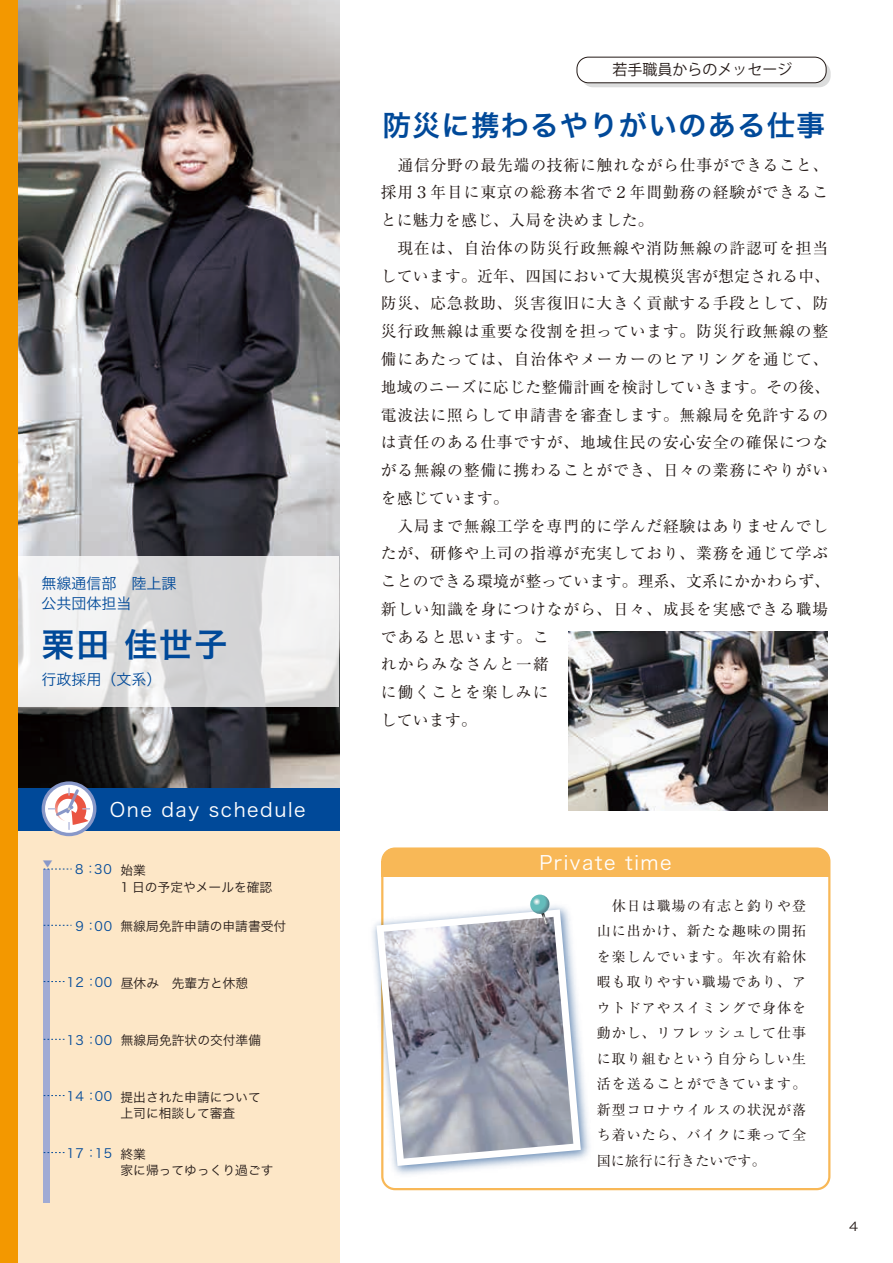
<style>
.page{position:relative;width:893px;height:1263px;background:#fff}
.page>*{position:absolute;margin:0;border:0;box-sizing:border-box;transform-origin:0 0}
.t1{font:33px "Hira Kaku Pro N W6";color:#004999}
.t2{font:28.5px "Hira Kaku Pro N W6";letter-spacing:.035em;color:#004999}
.t3{font:19.5px "Hira Kaku Pro W3";letter-spacing:.08em;color:#fff}
.t4{font:15.75px/27.8px "Ryumin Pr 5";letter-spacing:.055em;color:#231916}
.t5{font:15px/19.5px "Hira Kaku Pro N W3";color:#004999}
.t6{font:15px "Koz Go Pr 6 N";color:#231916}
.t7{font:13.95px/25.5px "Ryumin Pr 5";letter-spacing:.08em;color:#231916;text-align:justify}
.t8{font:12.75px/17.2px "Hira Kaku Pro N W3";color:#231916}
.t9{font:12.15px "Hira Kaku Pro N W3";color:#231916;scale:1.11 1}
.t10{font:8.7px "Koz Go Pro";color:#8898c9;scale:1.11 1}
.s1{color:#004999}
</style>
<div class="page">
<div style="left:382px;top:848px;width:447px;height:28px;background:#f8b857;border-radius:13px"></div>
<div style="left:382px;top:861px;width:447px;height:15px;background:#f8b857"></div>
<div style="left:0;top:825px;width:339px;height:438px;background:#fde7c7"></div>
<img style="left:18px;top:0;width:321px;height:789px">
<svg style="left:18px;top:556px;width:321px;height:150px;fill:#efefee"></svg>
<img style="left:568px;top:631px;width:259px;height:179px">
<img style="left:372px;top:898px;width:218px;height:283px">
<svg style="left:376px;top:909px;width:205px;height:257px"></svg>
<img style="left:384px;top:917px;width:189px;height:241px">
<svg style="left:529px;top:894px;width:22px;height:31px"></svg>
<div style="left:0;top:789px;width:339px;height:42px;background:#004999"></div>
<div style="left:42px;top:781px;width:54px;height:55px;background:#8898c9;border-radius:50%"></div>
<div style="left:45px;top:785px;width:48px;height:48px;background:#fff;border-radius:50%"></div>
<svg style="left:48px;top:787px;width:42px;height:43px"></svg>
<div style="left:44px;top:869px;width:6px;height:333px;background:#a0abd4"></div>
<svg style="left:44px;top:869px;width:28px;height:1px"></svg>
<svg style="left:44px;top:925px;width:28px;height:1px"></svg>
<svg style="left:44px;top:981px;width:21px;height:1px"></svg>
<svg style="left:44px;top:1039px;width:21px;height:1px"></svg>
<svg style="left:44px;top:1095px;width:21px;height:1px"></svg>
<svg style="left:44px;top:1152px;width:21px;height:1px"></svg>
<div style="left:0;top:0;width:18px;height:1263px;background:#f39800"></div>
<svg style="left:581px;top:62px;width:250px;height:25px"></svg>
<div style="left:577px;top:57px;width:249px;height:26px;background:#fff;border-radius:11px"></div>
<div style="left:577px;top:57px;width:249px;height:26px;border:1px solid #231916;border-radius:11px"></div>
<p class="t5" style="left:42px;top:573px;width:137px">無線通信部　陸上課公共団体担当</p>
<h1 class="t1" style="left:42px;top:615px;width:187px">栗田 佳世子</h1>
<p class="t5" style="left:42px;top:668px;width:122px">行政採用（文系）</p>
<p class="t10" style="left:43px;top:858px;width:10px">▼</p>
<p class="t3" style="left:110px;top:793px;width:197px">One day schedule</p>
<p class="t8" style="left:121px;top:860px;width:153px;text-indent:-45px"><span class="s1">8：30</span> 始業<br>1 日の予定やメールを確認</p>
<p class="t8" style="left:76px;top:917px;width:212px"><span class="s1">9：00</span> 無線局免許申請の申請書受付</p>
<p class="t8" style="left:67px;top:973px;width:183px"><span class="s1">12：00</span> 昼休み　先輩方と休憩</p>
<p class="t8" style="left:67px;top:1031px;width:196px"><span class="s1">13：00</span> 無線局免許状の交付準備</p>
<p class="t8" style="left:121px;top:1088px;width:142px;line-height:16.5px;text-indent:-54px"><span class="s1">14：00</span> 提出された申請について上司に相談して審査</p>
<p class="t8" style="left:121px;top:1143px;width:154px;text-indent:-54px"><span class="s1">17：15</span> 終業<br>家に帰ってゆっくり過ごす</p>
<p class="t6" style="left:612px;top:61px;width:181px">若手職員からのメッセージ</p>
<h2 class="t2" style="left:383px;top:99px;width:444px">防災に携わるやりがいのある仕事</h2>
<p class="t4" style="left:381px;top:150px;width:451px">　通信分野の最先端の技術に触れながら仕事ができること、採用３年目に東京の総務本省で２年間勤務の経験ができることに魅力を感じ、入局を決めました。<br>　現在は、自治体の防災行政無線や消防無線の許認可を担当しています。近年、四国において大規模災害が想定される中、防災、応急救助、災害復旧に大きく貢献する手段として、防災行政無線は重要な役割を担っています。防災行政無線の整備にあたっては、自治体やメーカーのヒアリングを通じて、地域のニーズに応じた整備計画を検討していきます。その後、電波法に照らして申請書を審査します。無線局を免許するのは責任のある仕事ですが、地域住民の安心安全の確保につながる無線の整備に携わることができ、日々の業務にやりがいを感じています。<br>　入局まで無線工学を専門的に学んだ経験はありませんでしたが、研修や上司の指導が充実しており、業務を通じて学ぶことのできる環境が整っています。理系、文系にかかわらず、新しい知識を身につけながら、日々、成長を実感できる職場であると思います。こ<br>れからみなさんと一緒<br>に働くことを楽しみに<br>しています。</p>
<p class="t3" style="left:539px;top:845px;width:134px">Private time</p>
<p class="t7" style="left:597px;top:892px;width:211px">　休日は職場の有志と釣りや登山に出かけ、新たな趣味の開拓を楽しんでいます。年次有給休暇も取りやすい職場であり、アウトドアやスイミングで身体を動かし、リフレッシュして仕事に取り組むという自分らしい生活を送ることができています。新型コロナウイルスの状況が落ち着いたら、バイクに乗って全国に旅行に行きたいです。</p>
<p class="t9" style="left:849px;top:1215px;width:10px">4</p>
</div>
